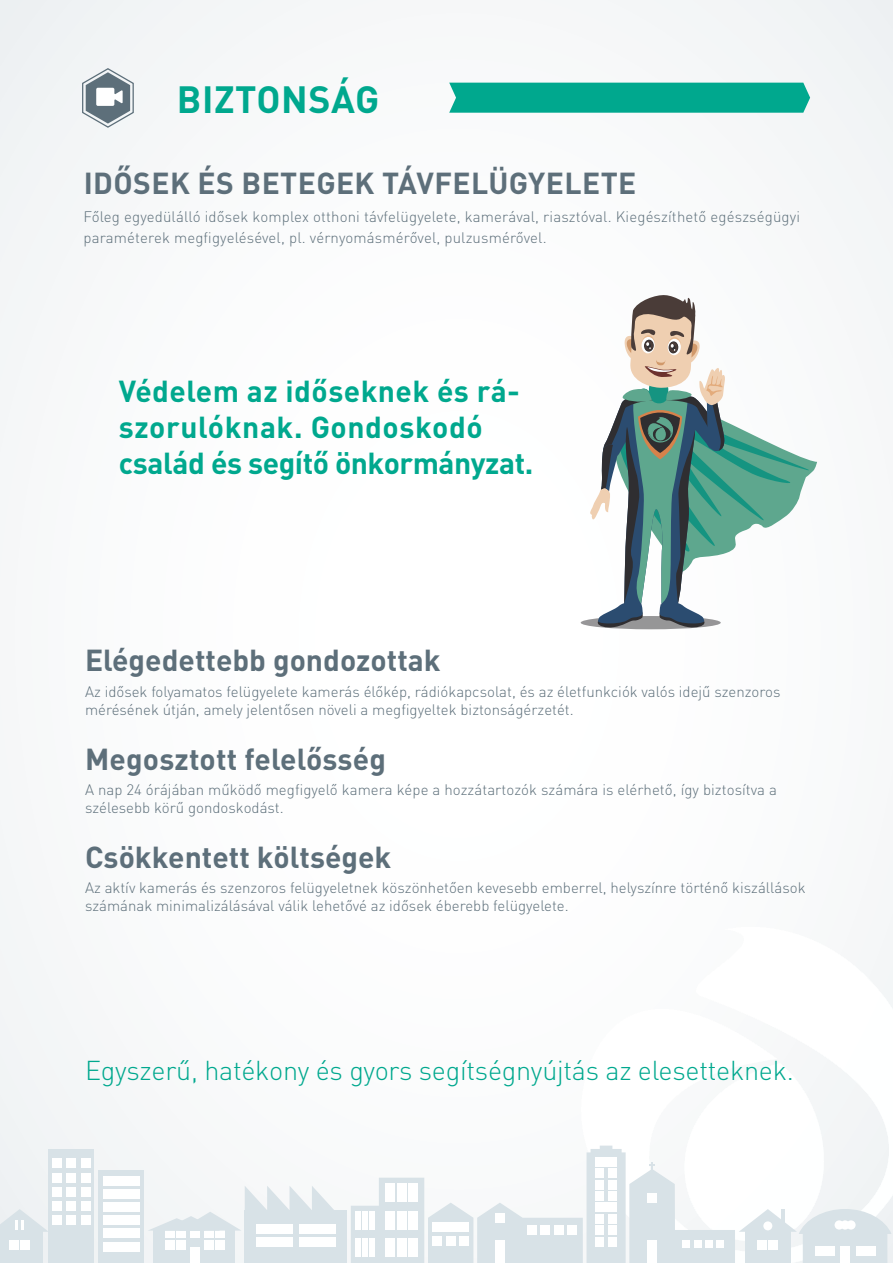
<style>
.page{position:relative;width:893px;height:1263px;background:#fafbfc}
.page>*{position:absolute;margin:0;border:0;box-sizing:border-box;transform-origin:0 0}
.t1{font:700 37.5px "DIN Pro";letter-spacing:.015em;color:#00a88e}
.t2{font:700 30px "DIN Pro";letter-spacing:.015em;color:#5d6f7a}
.t3{font:700 30px/36px "DIN Pro";letter-spacing:-.005em;color:#00a88e}
.t4{font:300 27px "DIN Pro";letter-spacing:-.01em;color:#00a88e}
.t5{font:300 15px/18px "DIN Pro";color:#5d6f7a}
</style>
<div class="page">
<div style="left:49px;top:1149px;width:45px;height:114px;background:#d8e2e7"></div>
<div style="left:53px;top:1159px;width:9px;height:9px;background:#fff"></div>
<div style="left:53px;top:1173px;width:9px;height:9px;background:#fff"></div>
<div style="left:53px;top:1187px;width:9px;height:9px;background:#fff"></div>
<div style="left:53px;top:1201px;width:9px;height:9px;background:#fff"></div>
<div style="left:53px;top:1215px;width:9px;height:9px;background:#fff"></div>
<div style="left:67px;top:1159px;width:9px;height:9px;background:#fff"></div>
<div style="left:67px;top:1173px;width:9px;height:9px;background:#fff"></div>
<div style="left:67px;top:1187px;width:9px;height:9px;background:#fff"></div>
<div style="left:67px;top:1201px;width:9px;height:9px;background:#fff"></div>
<div style="left:67px;top:1215px;width:9px;height:9px;background:#fff"></div>
<div style="left:81px;top:1159px;width:9px;height:9px;background:#fff"></div>
<div style="left:81px;top:1173px;width:9px;height:9px;background:#fff"></div>
<div style="left:81px;top:1187px;width:9px;height:9px;background:#fff"></div>
<div style="left:81px;top:1201px;width:9px;height:9px;background:#fff"></div>
<div style="left:81px;top:1215px;width:9px;height:9px;background:#fff"></div>
<div style="left:98px;top:1170px;width:46px;height:93px;background:#d8e2e7"></div>
<div style="left:103px;top:1176px;width:36px;height:9px;background:#fff"></div>
<div style="left:103px;top:1189px;width:36px;height:9px;background:#fff"></div>
<div style="left:103px;top:1202px;width:36px;height:9px;background:#fff"></div>
<div style="left:103px;top:1215px;width:36px;height:9px;background:#fff"></div>
<div style="left:103px;top:1229px;width:36px;height:9px;background:#fff"></div>
<div style="left:103px;top:1242px;width:36px;height:9px;background:#fff"></div>
<div style="left:245px;top:1210px;width:102px;height:53px;background:#d8e2e7"></div>
<div style="left:256px;top:1224px;width:37px;height:9px;background:#fff"></div>
<div style="left:299px;top:1224px;width:37px;height:9px;background:#fff"></div>
<div style="left:256px;top:1238px;width:37px;height:9px;background:#fff"></div>
<div style="left:299px;top:1238px;width:37px;height:9px;background:#fff"></div>
<div style="left:0;top:1228px;width:42px;height:35px;background:#d8e2e7"></div>
<div style="left:9px;top:1240px;width:9px;height:9px;background:#fff"></div>
<div style="left:21px;top:1240px;width:9px;height:9px;background:#fff"></div>
<svg style="left:0;top:1209px;width:49px;height:23px"></svg>
<div style="left:153px;top:1229px;width:82px;height:34px;background:#d8e2e7"></div>
<div style="left:165px;top:1240px;width:9px;height:9px;background:#fff"></div>
<div style="left:165px;top:1229px;width:9px;height:9px;background:#fff"></div>
<div style="left:204px;top:1240px;width:9px;height:9px;background:#fff"></div>
<div style="left:204px;top:1229px;width:9px;height:9px;background:#fff"></div>
<div style="left:190px;top:1229px;width:9px;height:9px;background:#fff"></div>
<div style="left:177px;top:1240px;width:9px;height:9px;background:#fff"></div>
<div style="left:177px;top:1229px;width:9px;height:9px;background:#fff"></div>
<div style="left:216px;top:1240px;width:9px;height:9px;background:#fff"></div>
<div style="left:216px;top:1229px;width:9px;height:9px;background:#fff"></div>
<div style="left:190px;top:1247px;width:10px;height:16px;background:#fff"></div>
<svg style="left:149px;top:1186px;width:185px;height:44px"></svg>
<svg style="left:351px;top:1146px;width:540px;height:117px"></svg>
<svg style="left:581px;top:616px;width:140px;height:13px"></svg>
<svg style="left:590px;top:295px;width:227px;height:333px"></svg>
<div style="left:449px;top:83px;width:361px;height:30px;background:#00a88e"></div>
<svg style="left:82px;top:68px;width:52px;height:60px"></svg>
<h1 class="t1" style="left:177px;top:74px;width:204px">Bi ztonság</h1>
<h2 class="t2" style="left:84px;top:163px;width:554px">Idősek és betegek távfelügyelete</h2>
<p class="t5" style="left:84px;top:205px;width:718px;line-height:21px">Főleg egyedülálló idősek komplex otthoni távfelügyelete, kamerával, riasztóval. Kiegészíthető egészségügyi paraméterek megfigyelésével, pl. vérnyomásmérővel, pulzusmérővel.</p>
<h2 class="t3" style="left:119px;top:372px;width:416px">Védelem az időseknek és rá&shy;szorulóknak. Gondoskodó család és segítő önkormányzat.</h2>
<h2 class="t2" style="left:85px;top:640px;width:357px">Elégedettebb gondozottak</h2>
<p class="t5" style="left:85px;top:682px;width:697px">Az idősek folyamatos felügyelete kamerás élőkép, rádiókapcsolat, és az életfunkciók valós idejű szenzoros mérésének útján, amely jelentősen növeli a megfigyeltek biztonságérzetét.</p>
<h2 class="t2" style="left:85px;top:738px;width:302px">Megosztott felelősség</h2>
<p class="t5" style="left:85px;top:780px;width:693px">A nap 24 órájában működő megfigyelő kamera képe a hozzátartozók számára is elérhető, így biztosítva a szélesebb körű gondoskodást.</p>
<h2 class="t2" style="left:85px;top:836px;width:308px">Csökkentett költségek</h2>
<p class="t5" style="left:85px;top:878px;width:722px">Az aktív kamerás és szenzoros felügyeletnek köszönhetően kevesebb emberrel, helyszínre történő kiszállások számának minimalizálásával válik lehetővé az idősek éberebb felügyelete.</p>
<h3 class="t4" style="left:85px;top:1052px;width:710px">Egyszerű, hatékony és gyors segítségnyújtás az elesetteknek.</h3>
</div>
